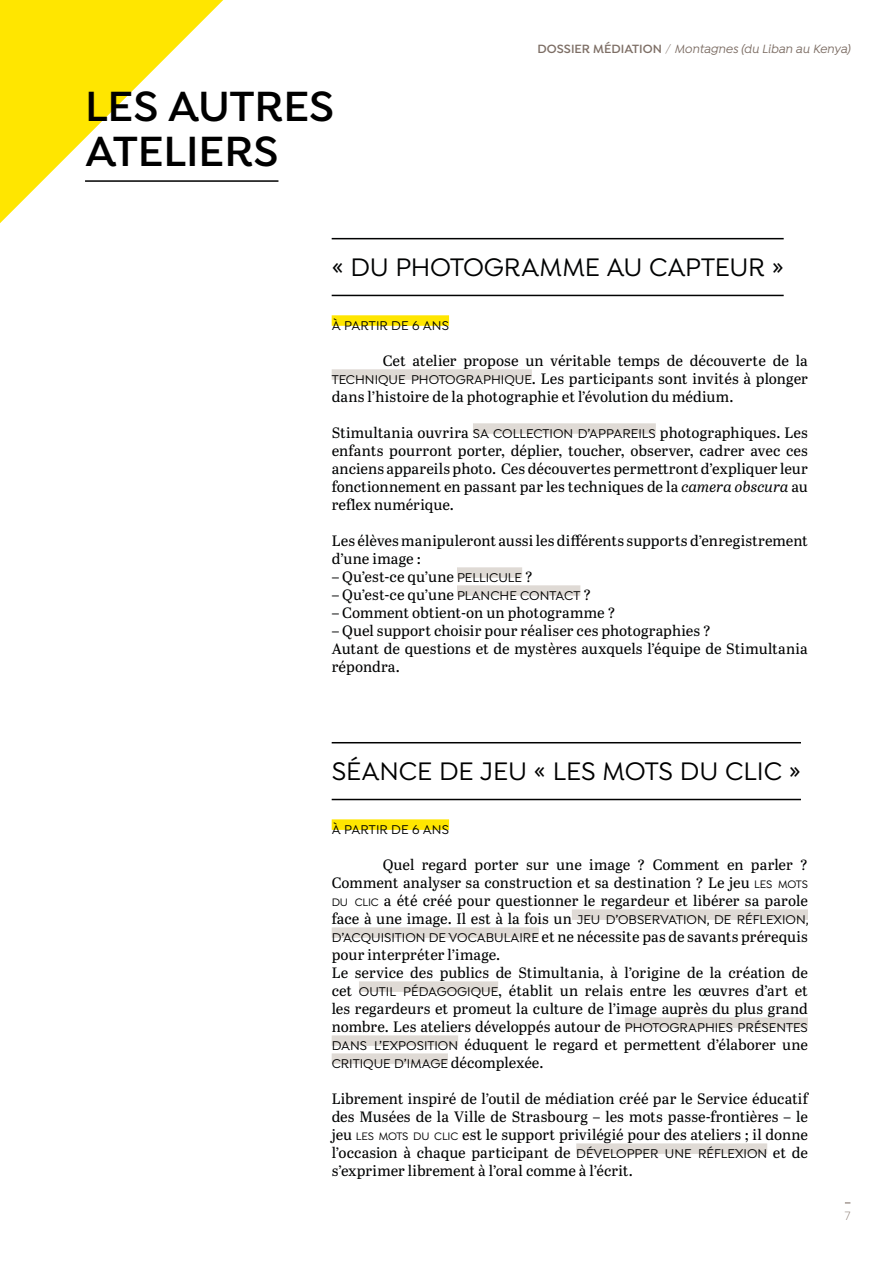
<style>
.page{position:relative;width:893px;height:1263px;background:#fff}
.page>*{position:absolute;margin:0;border:0;box-sizing:border-box;transform-origin:0 0}
.t1{font:600 45px/45px "Isidora";color:#000}
.t2{font:500 27px "Isidora";color:#000}
.t3{font:500 27px "Isidora";letter-spacing:-.005em;color:#010202}
.t4{font:15px/18px "Abril Text";letter-spacing:.005em;color:#010202;text-align:justify}
.t5{font:500 13.5px "Isidora";color:#000}
.t6{font:500 13.5px "Isidora";letter-spacing:.005em;color:#010202}
.t7{font:italic 500 12.75px "Isidora";color:#7d6e65}
.t8{font:300 12.75px "Isidora";color:#7d6e65}
.s1{font-weight:600;font-style:normal}
.s2{font-weight:300;font-style:normal}
.s3{font-family:"Isidora";font-weight:500;font-size:13.5px;color:#000}
.s4{font-style:italic}
.s5{font-family:"Isidora";font-weight:500;font-size:11.55px;color:#000}
.s6{font-family:"Abril Text";font-weight:400;font-size:15px;color:#010202}
</style>
<div class="page">
<svg style="left:0;top:0;width:223px;height:223px"></svg>
<hr style="left:332px;top:238px;width:452px;height:1px;background:#010202">
<hr style="left:332px;top:295px;width:452px;height:1px;background:#010202">
<div style="left:332px;top:315px;width:117px;height:11px;background:#ffe600"></div>
<div style="left:332px;top:369px;width:200px;height:11px;background:#dfdad5"></div>
<div style="left:473px;top:423px;width:183px;height:11px;background:#dfdad5"></div>
<div style="left:457px;top:567px;width:65px;height:11px;background:#dfdad5"></div>
<div style="left:457px;top:585px;width:123px;height:11px;background:#dfdad5"></div>
<hr style="left:332px;top:742px;width:469px;height:1px;background:#000">
<hr style="left:332px;top:799px;width:469px;height:1px;background:#000">
<div style="left:332px;top:819px;width:117px;height:11px;background:#ffe600"></div>
<div style="left:572px;top:909px;width:236px;height:11px;background:#dfdad5"></div>
<div style="left:332px;top:927px;width:207px;height:11px;background:#dfdad5"></div>
<div style="left:359px;top:981px;width:139px;height:11px;background:#dfdad5"></div>
<div style="left:625px;top:1017px;width:183px;height:11px;background:#dfdad5"></div>
<div style="left:332px;top:1035px;width:126px;height:11px;background:#dfdad5"></div>
<div style="left:332px;top:1053px;width:116px;height:11px;background:#dfdad5"></div>
<div style="left:576px;top:1143px;width:191px;height:11px;background:#dfdad5"></div>
<hr style="left:85px;top:180px;width:193px;height:2px;background:#000">
<h1 class="t1" style="left:85px;top:86px;width:251px">LES AUTRES<br>ATELIERS</h1>
<p class="t7" style="left:538px;top:41px;width:314px"><span class="s1">DOSSIER MÉDIATION</span> <span class="s2">/</span> Montagnes (du Liban au Kenya)</p>
<h2 class="t3" style="left:332px;top:251px;width:453px">« DU PHOTOGRAMME AU CAPTEUR »</h2>
<p class="t6" style="left:332px;top:317px;width:119px">À PARTIR DE 6 ANS</p>
<p class="t4" style="left:332px;top:351px;width:478px;text-indent:51px">Cet atelier propose un véritable temps de découverte de la <span class="s3">TECHNIQUE PHOTOGRAPHIQUE</span>. Les participants sont invités à plonger dans l’histoire de la photographie et l’évolution du médium.</p>
<p class="t4" style="left:332px;top:423px;width:478px">Stimultania ouvrira <span class="s3">SA COLLECTION D’APPAREILS</span> photographiques. Les enfants pourront porter, déplier, toucher, observer, cadrer avec ces anciens appareils photo. Ces découvertes permettront d’expliquer leur fonctionnement en passant par les techniques de la <span class="s4">camera obscura</span> au reflex numérique.</p>
<p class="t4" style="left:332px;top:531px;width:478px">Les élèves manipuleront aussi les différents supports d’enregistrement d’une image :</p>
<p class="t4" style="left:332px;top:567px;width:203px">– Qu’est-ce qu’une <span class="s3">PELLICULE</span> ?</p>
<p class="t4" style="left:332px;top:585px;width:261px">– Qu’est-ce qu’une <span class="s3">PLANCHE CONTACT</span> ?</p>
<p class="t4" style="left:332px;top:603px;width:285px">– Comment obtient-on un photogramme ?</p>
<p class="t4" style="left:332px;top:621px;width:478px;text-align:left">– Quel support choisir pour réaliser ces photographies ?<br>Autant de questions et de mystères auxquels l’équipe de Stimultania répondra.</p>
<h2 class="t2" style="left:332px;top:755px;width:471px">SÉANCE DE JEU « LES MOTS DU CLIC »</h2>
<p class="t6" style="left:332px;top:821px;width:119px">À PARTIR DE 6 ANS</p>
<p class="t4" style="left:332px;top:855px;width:478px;text-indent:51px">Quel regard porter sur une image ? Comment en parler ?<br>Comment analyser sa construction et sa destination ? Le jeu <span class="s5">LES MOTS DU CLIC</span> a été créé pour questionner le regardeur et libérer sa parole</p>
<p class="t5" style="left:332px;top:911px;width:479px"><span class="s6">face à une image. Il est à la fois un</span> JEU D’OBSERVATION, DE RÉFLEXION,</p>
<p class="t4" style="left:332px;top:927px;width:478px;text-align:left"><span class="s3">D’ACQUISITION DE VOCABULAIRE</span> et ne nécessite pas de savants prérequis pour interpréter l’image.<br>Le service des publics de Stimultania, à l’origine de la création de cet <span class="s3">OUTIL PÉDAGOGIQUE</span>, établit un relais entre les œuvres d’art et les regardeurs et promeut la culture de l’image auprès du plus grand nombre. Les ateliers développés autour de <span class="s3">PHOTOGRAPHIES PRÉSENTES DANS L’EXPOSITION</span> éduquent le regard et permettent d’élaborer une</p>
<p class="t5" style="left:332px;top:1055px;width:213px">CRITIQUE D’IMAGE <span class="s6">décomplexée.</span></p>
<p class="t4" style="left:332px;top:1089px;width:478px">Librement inspiré de l’outil de médiation créé par le Service éducatif des Musées de la Ville de Strasbourg – les mots passe-frontières – le jeu <span class="s5">LES MOTS DU CLIC</span> est le support privilégié pour des ateliers ; il donne l’occasion à chaque participant de <span class="s3">DÉVELOPPER UNE RÉFLEXION</span> et de s’exprimer librement à l’oral comme à l’écrit.</p>
<p class="t8" style="left:845px;top:1209px;width:7px">7</p>
</div>
